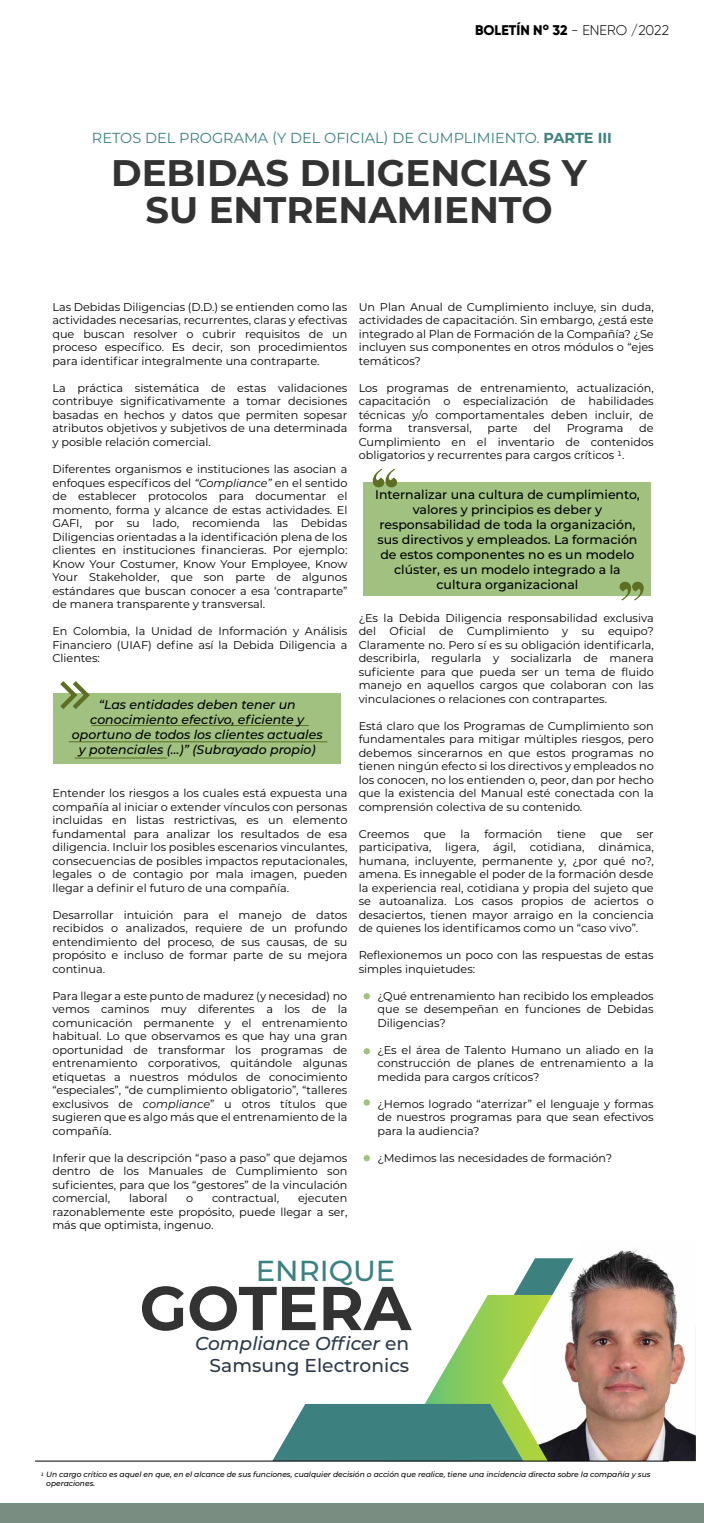
<style>
.page{position:relative;width:704px;height:1523px;background:#fff}
.page>*{position:absolute;margin:0;border:0;box-sizing:border-box;transform-origin:0 0}
.t1{font:700 61.75px "Montserrat";color:#333}
.t2{font:700 37px/36.2px "Montserrat";color:#333;text-align:center}
.t3{font:500 28.94px "Montserrat";color:#3d8080}
.t4{font:500 18.62px/22.3px "Montserrat";color:#2b394a;text-align:right}
.t5{font:14.5px "Montserrat";color:#3d8080}
.t6{font:300 14px "Gilroy";color:#000}
.t7{font:500 12.5px/15px "Montserrat";color:#000;text-align:center}
.t8{font:italic 500 12.5px/15px "Montserrat";color:#000;text-align:center}
.t9{font:11.25px/13.5px "Montserrat";color:#000;text-align:justify}
.t10{font:italic 500 7.5px/9px "Montserrat";color:#000}
.s1{font-weight:800}
.s2{font-weight:700}
.s3{font-style:italic}
</style>
<div class="page">
<div style="left:0;top:1503px;width:703px;height:19px;background:#798e80"></div>
<div style="left:53px;top:694px;width:288px;height:70px;background:#a0c180"></div>
<svg style="left:55px;top:681px;width:38px;height:28px"></svg>
<hr style="left:92px;top:725px;width:216px;height:1px;background:#5e6f23">
<hr style="left:74px;top:758px;width:93px;height:1px;background:#5e6f23">
<hr style="left:69px;top:741px;width:258px;height:1px;background:#5e6f23">
<div style="left:363px;top:482px;width:287px;height:114px;background:#a0c180"></div>
<svg style="left:372px;top:468px;width:25px;height:19px"></svg>
<svg style="left:619px;top:582px;width:24px;height:18px"></svg>
<svg style="left:273px;top:1267px;width:257px;height:193px"></svg>
<svg style="left:501px;top:1273px;width:29px;height:174px;fill:#a6d24a"></svg>
<img style="left:530px;top:1250px;width:165px;height:211px">
<svg style="left:363px;top:992px;width:7px;height:8px"></svg>
<svg style="left:363px;top:1047px;width:7px;height:8px"></svg>
<svg style="left:363px;top:1099px;width:7px;height:7px"></svg>
<svg style="left:363px;top:1154px;width:7px;height:7px"></svg>
<hr style="left:35px;top:1460px;width:633px;height:1px;background:#000">
<p class="t6" style="left:475px;top:22px;width:195px"><span class="s1">BOLETÍN N</span><sup>o</sup> <span class="s1">32</span> - ENERO /2022</p>
<p class="t5" style="left:92px;top:128px;width:521px">RETOS DEL PROGRAMA (Y DEL OFICIAL) DE CUMPLIMIENTO. <span class="s2">PARTE III</span></p>
<h2 class="t2" style="left:111px;top:153px;width:477px">DEBIDAS DILIGENCIAS Y<br>SU ENTRENAMIENTO</h2>
<p class="t9" style="left:52px;top:300px;width:296px">Las Debidas Diligencias (D.D.) se entienden como las actividades necesarias, recurrentes, claras y efectivas que buscan resolver o cubrir requisitos de un proceso específico. Es decir, son procedimientos para identificar integralmente una contraparte.</p>
<p class="t9" style="left:52px;top:381px;width:296px">La práctica sistemática de estas validaciones contribuye significativamente a tomar decisiones basadas en hechos y datos que permiten sopesar atributos objetivos y subjetivos de una determinada y posible relación comercial.</p>
<p class="t9" style="left:52px;top:462px;width:296px">Diferentes organismos e instituciones las asocian a enfoques específicos del <span class="s3">“Compliance”</span> en el sentido de establecer protocolos para documentar el momento, forma y alcance de estas actividades. El GAFI, por su lado, recomienda las Debidas Diligencias orientadas a la identificación plena de los clientes en instituciones financieras. Por ejemplo:<br>Know Your Costumer, Know Your Employee, Know Your Stakeholder, que son parte de algunos estándares que buscan conocer a esa ‘contraparte” de manera transparente y transversal.</p>
<p class="t9" style="left:52px;top:624px;width:296px">En Colombia, la Unidad de Información y Análisis Financiero (UIAF) define así la Debida Diligencia a Clientes:</p>
<p class="t8" style="left:72px;top:696px;width:252px">“Las entidades deben tener un conocimiento efectivo, eficiente y oportuno de todos los clientes actuales y potenciales (…)” (Subrayado propio)</p>
<p class="t9" style="left:52px;top:786px;width:296px">Entender los riesgos a los cuales está expuesta una compañía al iniciar o extender vínculos con personas incluidas en listas restrictivas, es un elemento fundamental para analizar los resultados de esa diligencia. Incluir los posibles escenarios vinculantes, consecuencias de posibles impactos reputacionales, legales o de contagio por mala imagen, pueden llegar a definir el futuro de una compañía.</p>
<p class="t9" style="left:52px;top:907px;width:296px">Desarrollar intuición para el manejo de datos recibidos o analizados, requiere de un profundo entendimiento del proceso, de sus causas, de su propósito e incluso de formar parte de su mejora continua.</p>
<p class="t9" style="left:52px;top:988px;width:296px">Para llegar a este punto de madurez (y necesidad) no vemos caminos muy diferentes a los de la comunicación permanente y el entrenamiento habitual. Lo que observamos es que hay una gran oportunidad de transformar los programas de entrenamiento corporativos, quitándole algunas etiquetas a nuestros módulos de conocimiento “especiales”, “de cumplimiento obligatorio”, “talleres exclusivos de <span class="s3">compliance</span>” u otros títulos que sugieren que es algo más que el entrenamiento de la compañía.</p>
<p class="t9" style="left:52px;top:1150px;width:296px">Inferir que la descripción “paso a paso” que dejamos dentro de los Manuales de Cumplimiento son suficientes, para que los “gestores” de la vinculación comercial,</p>
<p class="t9" style="left:52px;top:1191px;width:296px;text-indent:245px">ejecuten razonablemente este propósito, puede llegar a ser, más que optimista, ingenuo.</p>
<p class="t9" style="left:129px;top:1191px;width:40px">laboral</p>
<p class="t9" style="left:186px;top:1191px;width:9px">o</p>
<p class="t9" style="left:212px;top:1191px;width:69px">contractual,</p>
<p class="t9" style="left:358px;top:300px;width:296px">Un Plan Anual de Cumplimiento incluye, sin duda, actividades de capacitación. Sin embargo, ¿está este integrado al Plan de Formación de la Compañía? ¿Se incluyen sus componentes en otros módulos o “ejes temáticos?</p>
<p class="t9" style="left:358px;top:381px;width:296px">Los programas de entrenamiento, actualización, capacitación o especialización de habilidades técnicas y/o comportamentales deben incluir, de forma</p>
<p class="t9" style="left:358px;top:421px;width:296px;text-indent:280px">de Cumplimiento en el inventario de contenidos obligatorios y recurrentes para cargos críticos 1.</p>
<p class="t9" style="left:408px;top:421px;width:65px">transversal,</p>
<p class="t9" style="left:487px;top:421px;width:32px">parte</p>
<p class="t9" style="left:533px;top:421px;width:19px">del</p>
<p class="t9" style="left:566px;top:421px;width:58px">Programa</p>
<p class="t7" style="left:375px;top:486px;width:266px">Internalizar una cultura de cumplimiento, valores y principios es deber y responsabilidad de toda la organización, sus directivos y empleados. La formación de estos componentes no es un modelo clúster, es un modelo integrado a la cultura organizacional</p>
<p class="t9" style="left:358px;top:610px;width:296px">¿Es la Debida Diligencia responsabilidad exclusiva del Oficial de Cumplimiento y su equipo?<br>Claramente no. Pero sí es su obligación identificarla, describirla, regularla y socializarla de manera suficiente para que pueda ser un tema de fluido manejo en aquellos cargos que colaboran con las vinculaciones o relaciones con contrapartes.</p>
<p class="t9" style="left:358px;top:718px;width:296px">Está claro que los Programas de Cumplimiento son fundamentales para mitigar múltiples riesgos, pero debemos sincerarnos en que estos programas no tienen ningún efecto si los directivos y empleados no los conocen, no los entienden o, peor, dan por hecho que la existencia del Manual esté conectada con la comprensión colectiva de su contenido.</p>
<p class="t9" style="left:358px;top:826px;width:52px">Creemos</p>
<p class="t9" style="left:423px;top:826px;width:23px">que</p>
<p class="t9" style="left:460px;top:826px;width:11px">la</p>
<p class="t9" style="left:484px;top:826px;width:59px">formación</p>
<p class="t9" style="left:556px;top:826px;width:30px">tiene</p>
<p class="t9" style="left:600px;top:826px;width:23px">que</p>
<p class="t9" style="left:358px;top:826px;width:296px;text-indent:278px">ser participativa, ligera, ágil, cotidiana, dinámica, humana, incluyente, permanente y, ¿por qué no?, amena. Es innegable el poder de la formación desde la experiencia real, cotidiana y propia del sujeto que se autoanaliza. Los casos propios de aciertos o desaciertos, tienen mayor arraigo en la conciencia de quienes los identificamos como un “caso vivo”.</p>
<p class="t9" style="left:358px;top:948px;width:296px">Reflexionemos un poco con las respuestas de estas simples inquietudes:</p>
<p class="t9" style="left:377px;top:988px;width:277px">¿Qué entrenamiento han recibido los empleados que se desempeñan en funciones de Debidas Diligencias?</p>
<p class="t9" style="left:377px;top:1042px;width:277px">¿Es el área de Talento Humano un aliado en la construcción de planes de entrenamiento a la medida para cargos críticos?</p>
<p class="t9" style="left:377px;top:1096px;width:277px">¿Hemos logrado “aterrizar” el lenguaje y formas de nuestros programas para que sean efectivos para la audiencia?</p>
<p class="t9" style="left:377px;top:1150px;width:236px">¿Medimos las necesidades de formación?</p>
<h3 class="t3" style="left:255px;top:1250px;width:141px">ENRIQUE</h3>
<h1 class="t1" style="left:139px;top:1263px;width:273px">GOTERA</h1>
<h3 class="t4" style="left:195px;top:1331px;width:216px"><span class="s3">Compliance Officer</span> en<br>Samsung Electronics</h3>
<p class="t10" style="left:46px;top:1469px;width:605px;text-indent:-6px">1 Un cargo crítico es aquel en que, en el alcance de sus funciones, cualquier decisión o acción que realice, tiene una incidencia directa sobre la compañía y sus operaciones.</p>
</div>
